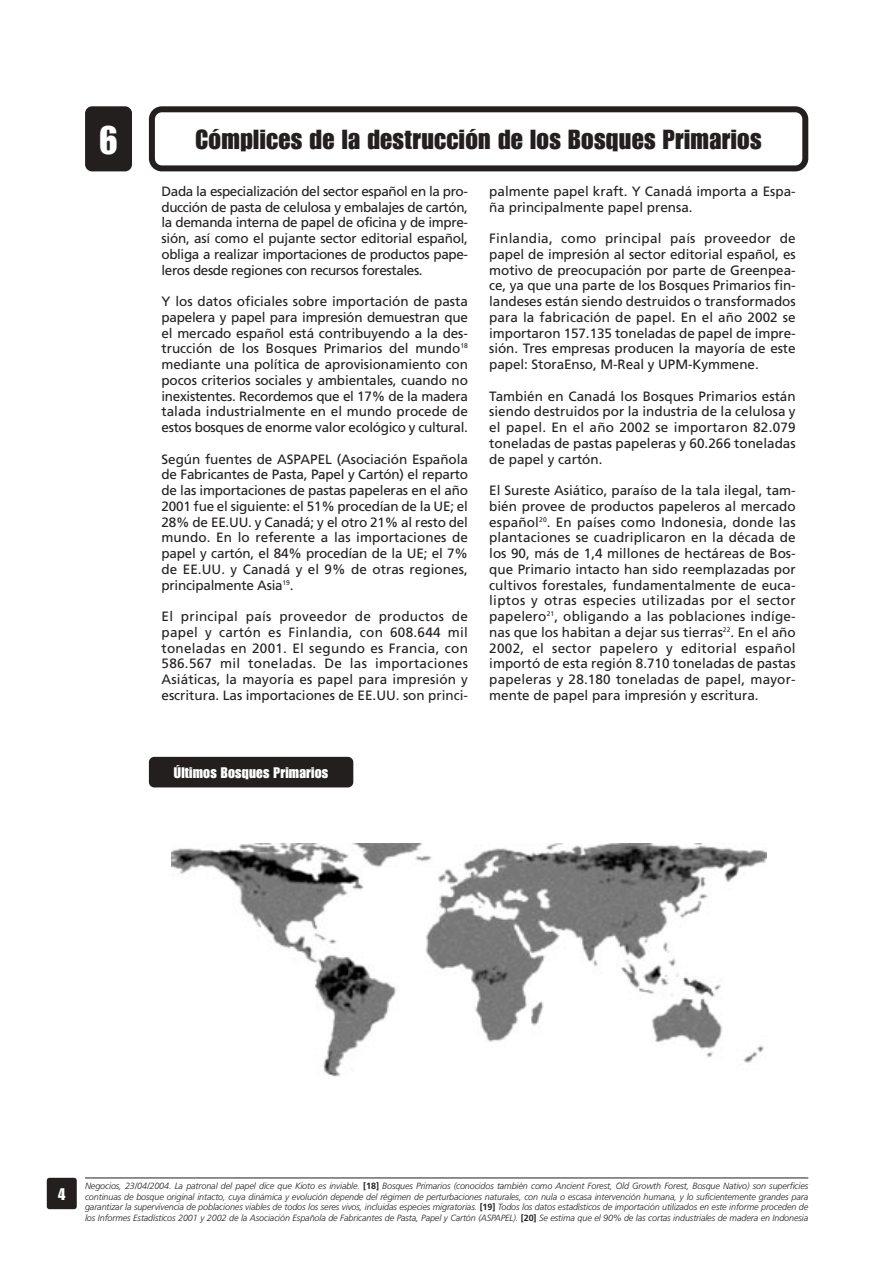
<style>
.page{position:relative;width:893px;height:1263px;background:#fff}
.page>*{position:absolute;margin:0;border:0;box-sizing:border-box;transform-origin:0 0}
.t1{font:39px "Impact";color:#fff}
.t2{font:27px "Impact";letter-spacing:.015em;color:#231f1f}
.t3{font:16.5px "Impact";color:#fff}
.t4{font:15px "Impact";letter-spacing:.015em;color:#fff}
.t5{font:13.5px/15.8px "Frutiger";color:#231f1f;text-align:justify}
.t6{font:italic 300 9px/10.5px "Frutiger";letter-spacing:-.01em;color:#231f1f;text-align:justify}
.s1{font-weight:700;font-style:normal}
</style>
<div class="page">
<hr style="left:85px;top:1178px;width:723px;height:1px;background:#231f1f">
<div style="left:47px;top:1178px;width:30px;height:31px;background:#231f1f;border-radius:3px"></div>
<svg style="left:149px;top:106px;width:659px;height:65px"></svg>
<div style="left:85px;top:106px;width:47px;height:65px;background:#231f1f;border-radius:7px"></div>
<img style="left:171px;top:844px;width:595px;height:233px">
<div style="left:149px;top:757px;width:204px;height:30px;background:#231f1f"></div>
<h1 class="t1" style="left:99px;top:126px;width:20px">6</h1>
<h2 class="t2" style="left:196px;top:129px;width:567px">Cómplices de la destrucción de los Bosques Primarios</h2>
<p class="t5" style="left:161px;top:184px;width:308px">Dada la especialización del sector español en la pro&shy;ducción de pasta de celulosa y embalajes de cartón, la demanda interna de papel de oficina y de impre&shy;sión, así como el pujante sector editorial español, obliga a realizar importaciones de productos pape&shy;leros desde regiones con recursos forestales.</p>
<p class="t5" style="left:161px;top:294px;width:308px">Y los datos oficiales sobre importación de pasta papelera y papel para impresión demuestran que el mercado español está contribuyendo a la des&shy;trucción de los Bosques Primarios del mundo<sup>18 </sup>mediante una política de aprovisionamiento con pocos criterios sociales y ambientales, cuando no inexistentes. Recordemos que el 17% de la madera talada industrialmente en el mundo procede de estos bosques de enorme valor ecológico y cultural.</p>
<p class="t5" style="left:161px;top:452px;width:308px">Según fuentes de ASPAPEL (Asociación Española de Fabricantes de Pasta, Papel y Cartón) el reparto de las importaciones de pastas papeleras en el año 2001 fue el siguiente: el 51% procedían de la UE; el 28% de EE.UU. y Canadá; y el otro 21% al resto del mundo. En lo referente a las importaciones de papel y cartón, el 84% procedían de la UE; el 7% de EE.UU. y Canadá y el 9% de otras regiones, principalmente Asia<sup>19</sup>.</p>
<p class="t5" style="left:161px;top:609px;width:308px">El principal país proveedor de productos de papel y cartón es Finlandia, con 608.644 mil toneladas en 2001. El segundo es Francia, con 586.567 mil toneladas. De las importaciones Asiáticas, la mayoría es papel para impresión y escritura. Las importaciones de EE.UU. son princi-</p>
<p class="t5" style="left:489px;top:184px;width:308px">palmente papel kraft. Y Canadá importa a Espa&shy;ña principalmente papel prensa.</p>
<p class="t5" style="left:489px;top:231px;width:308px">Finlandia, como principal país proveedor de papel de impresión al sector editorial español, es motivo de preocupación por parte de Greenpea&shy;ce, ya que una parte de los Bosques Primarios fin&shy;landeses están siendo destruidos o transformados para la fabricación de papel. En el año 2002 se importaron 157.135 toneladas de papel de impre&shy;sión. Tres empresas producen la mayoría de este papel: StoraEnso, M-Real y UPM-Kymmene.</p>
<p class="t5" style="left:489px;top:389px;width:308px">También en Canadá los Bosques Primarios están siendo destruidos por la industria de la celulosa y el papel. En el año 2002 se importaron 82.079 toneladas de pastas papeleras y 60.266 toneladas de papel y cartón.</p>
<p class="t5" style="left:489px;top:483px;width:308px">El Sureste Asiático, paraíso de la tala ilegal, tam&shy;bién provee de productos papeleros al mercado español<sup>20</sup>. En países como Indonesia, donde las plantaciones se cuadriplicaron en la década de los 90, más de 1,4 millones de hectáreas de Bos&shy;que Primario intacto han sido reemplazadas por cultivos forestales, fundamentalmente de euca&shy;liptos y otras especies utilizadas por el sector papelero<sup>21</sup>, obligando a las poblaciones indíge&shy;nas que los habitan a dejar sus tierras<sup>22</sup>. En el año 2002, el sector papelero y editorial español importó de esta región 8.710 toneladas de pastas papeleras y 28.180 toneladas de papel, mayor&shy;mente de papel para impresión y escritura.</p>
<p class="t4" style="left:174px;top:767px;width:156px">Últimos Bosques Primarios</p>
<p class="t3" style="left:58px;top:1188px;width:9px">4</p>
<p class="t6" style="left:85px;top:1182px;width:724px">Negocios, 23/04/2004. La patronal del papel dice que Kioto es inviable. <span class="s1">[18]</span> Bosques Primarios (conocidos también como Ancient Forest, Old Growth Forest, Bosque Nativo) son superficies continuas de bosque original intacto, cuya dinámica y evolución depende del régimen de perturbaciones naturales, con nula o escasa intervención humana, y lo suficientemente grandes para garantizar la supervivencia de poblaciones viables de todos los seres vivos, incluidas especies migratorias. <span class="s1">[19]</span> Todos los datos estadísticos de importación utilizados en este informe proceden de los Informes Estadísticos 2001 y 2002 de la Asociación Española de Fabricantes de Pasta, Papel y Cartón (ASPAPEL). <span class="s1">[20]</span> Se estima que el 90% de las cortas industriales de madera en Indonesia</p>
</div>
